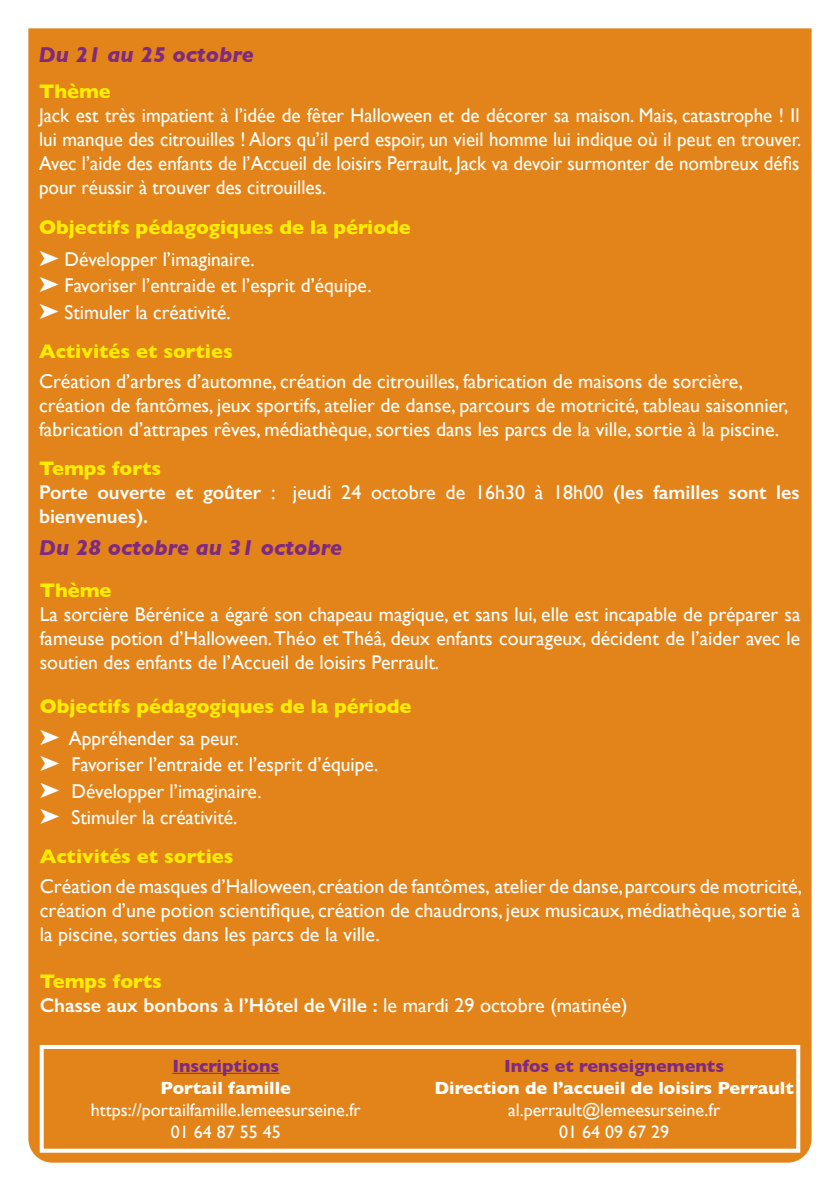
<style>
.page{position:relative;width:840px;height:1191px;background:#fff}
.page>*{position:absolute;margin:0;border:0;box-sizing:border-box;transform-origin:0 0}
.t1{font:italic 700 22px "Gill Sans";color:#7e2a82}
.t2{font:20px/24px "Gill Sans";color:#fff}
.t3{font:20px/24px "Gill Sans";color:#fff;text-align:justify;scale:.95 1}
.t4{font:600 20px/24px "Gill Sans";color:#fff}
.t5{font:700 20px/32px "Gill Sans";color:#ffed00}
.t6{font:18px/22px "Gill Sans";color:#fff;text-align:center}
.t7{font:700 18px "Gill Sans";color:#fff}
.t8{font:700 18px "Gill Sans";color:#7e2a82}
.s1{color:#fff}
.s2{font-weight:400;color:#fff}
.s3{font-weight:700;color:#ffed00}
.s4{font-weight:400}
</style>
<div class="page">
<div style="left:28px;top:28px;width:783px;height:1134px;background:#e3841a"></div>
<hr style="left:172px;top:1073px;width:107px;height:1px;background:#7e2a82">
<div style="left:40px;top:1045px;width:759px;height:107px;border:4px solid #fff"></div>
<p class="t1" style="left:39px;top:42px;width:217px">Du 21 au 25 octobre</p>
<p class="t5" style="left:39px;top:74px;width:73px">Thème</p>
<p class="t3" style="left:39px;top:103px;width:803px">Jack est très impatient à l’idée de fêter Halloween et de décorer sa maison. Mais, catastrophe ! Il lui manque des citrouilles ! Alors qu’il perd espoir, un vieil homme lui indique où il peut en trouver.<br>Avec l’aide des enfants de l’Accueil de loisirs Perrault, Jack va devoir surmonter de nombreux défis pour réussir à trouver des citrouilles.</p>
<p class="t5" style="left:39px;top:211px;width:373px">Objectifs pédagogiques de la période <span class="s1">➤</span> <span class="s2">Développer l’imaginaire.</span></p>
<p class="t2" style="left:39px;top:272px;width:334px;line-height:26.4px">➤ Favoriser l’entraide et l’esprit d’équipe. ➤ Stimuler la créativité.</p>
<p class="t5" style="left:39px;top:335px;width:195px">Activités et sorties</p>
<p class="t2" style="left:39px;top:369px;width:750px">Création d’arbres d’automne, création de citrouilles, fabrication de maisons de sorcière, création de fantômes, jeux sportifs, atelier de danse, parcours de motricité, tableau saisonnier, fabrication d’attrapes rêves, médiathèque, sorties dans les parcs de la ville, sortie à la piscine.</p>
<p class="t4" style="left:39px;top:456px;width:761px"><span class="s3">Temps forts<br></span>Porte ouverte et goûter <span class="s4">: jeudi 24 octobre de 16h30 à 18h00</span> (les familles sont les bienvenues).</p>
<p class="t1" style="left:39px;top:534px;width:304px">Du 28 octobre au 31 octobre</p>
<p class="t5" style="left:40px;top:574px;width:73px">Thème</p>
<p class="t2" style="left:40px;top:602px;width:761px;text-align:justify">La sorcière Bérénice a égaré son chapeau magique, et sans lui, elle est incapable de préparer sa fameuse potion d’Halloween. Théo et Théâ, deux enfants courageux, décident de l’aider avec le soutien des enfants de l’Accueil de loisirs Perrault.</p>
<p class="t5" style="left:40px;top:689px;width:373px">Objectifs pédagogiques de la période <span class="s1">➤</span> <span class="s2">Appréhender sa peur.</span></p>
<p class="t2" style="left:40px;top:751px;width:340px;line-height:26.4px">➤ Favoriser l’entraide et l’esprit d’équipe. ➤ Développer l’imaginaire.<br>➤ Stimuler la créativité.</p>
<p class="t5" style="left:40px;top:840px;width:195px">Activités et sorties</p>
<p class="t2" style="left:40px;top:874px;width:763px;text-align:justify">Création de masques d’Halloween, création de fantômes, atelier de danse, parcours de motricité, création d’une potion scientifique, création de chaudrons, jeux musicaux, médiathèque, sortie à la piscine, sorties dans les parcs de la ville.</p>
<p class="t4" style="left:40px;top:969px;width:589px"><span class="s3">Temps forts<br></span>Chasse aux bonbons à l’Hôtel de Ville : <span class="s4">le mardi 29 octobre (matinée)</span></p>
<p class="t8" style="left:172px;top:1051px;width:108px">Inscriptions</p>
<p class="t7" style="left:160px;top:1073px;width:132px">Portail famille</p>
<p class="t6" style="left:91px;top:1098px;width:271px">https://portailfamille.lemeesurseine.fr<br>01 64 87 55 45</p>
<p class="t8" style="left:504px;top:1051px;width:221px">Infos et renseignements</p>
<p class="t7" style="left:434px;top:1073px;width:361px">Direction de l’accueil de loisirs Perrault</p>
<p class="t6" style="left:508px;top:1098px;width:213px">al.perrault@lemeesurseine.fr<br>01 64 09 67 29</p>
</div>
